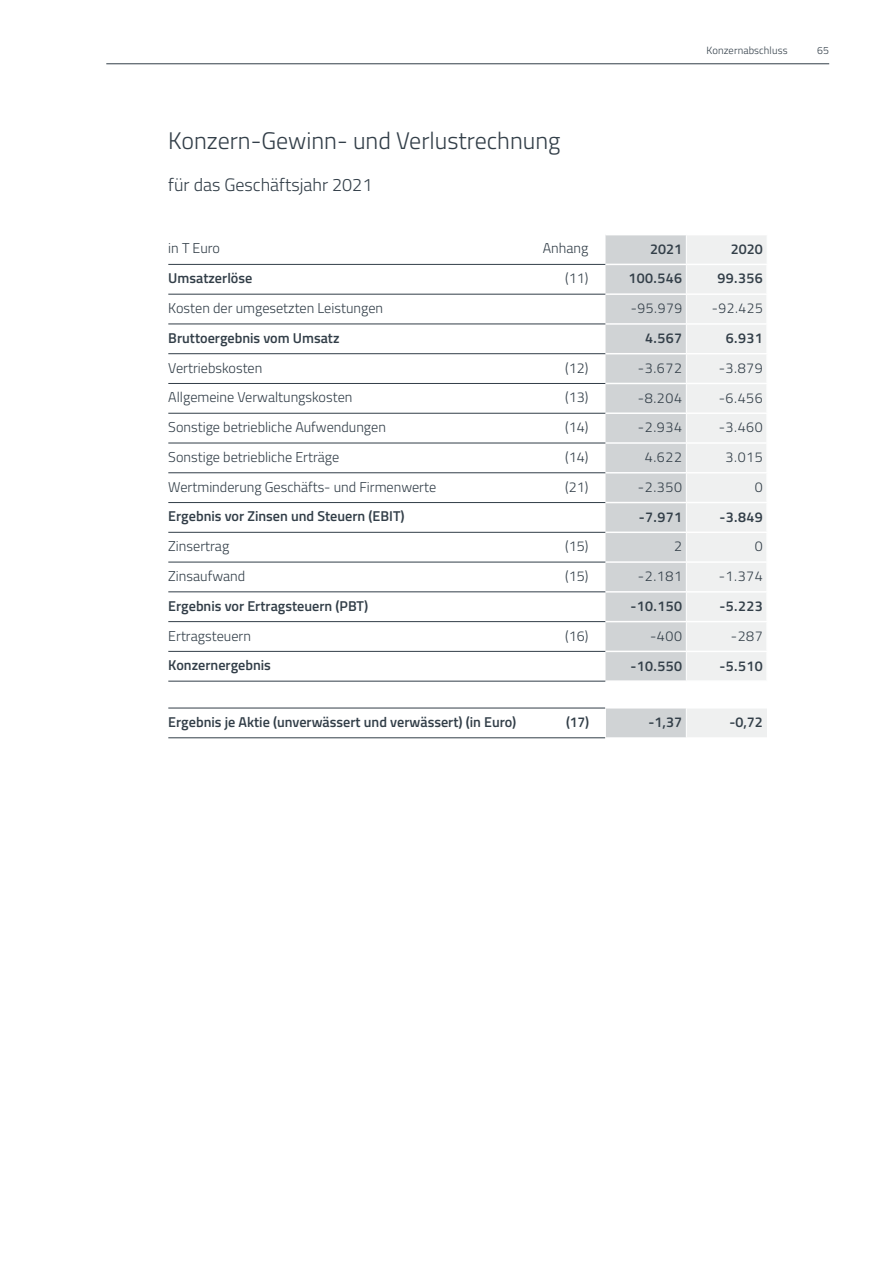
<style>
.page{position:relative;width:893px;height:1263px;background:#fff}
.page>*{position:absolute;margin:0;border:0;box-sizing:border-box;transform-origin:0 0}
.t1{font:300 24px "Titillium Web";color:#323e48}
.t2{font:300 18px "Titillium Web";color:#323e48}
.t3{font:300 14.25px "Titillium Web";color:#323e48}
.t4{font:600 14.25px "Titillium Web";color:#323e48}
.t5{font:300 10.5px "Titillium Web";letter-spacing:.01em;color:#323e48}
</style>
<div class="page">
<hr style="left:168px;top:264px;width:437px;height:1px;background:#323e48">
<hr style="left:168px;top:294px;width:437px;height:1px;background:#323e48">
<hr style="left:168px;top:324px;width:437px;height:1px;background:#323e48">
<hr style="left:168px;top:353px;width:437px;height:1px;background:#323e48">
<hr style="left:168px;top:383px;width:437px;height:1px;background:#323e48">
<hr style="left:168px;top:413px;width:437px;height:1px;background:#323e48">
<hr style="left:168px;top:443px;width:437px;height:1px;background:#323e48">
<hr style="left:168px;top:472px;width:437px;height:1px;background:#323e48">
<hr style="left:168px;top:502px;width:437px;height:1px;background:#323e48">
<hr style="left:168px;top:532px;width:437px;height:1px;background:#323e48">
<hr style="left:168px;top:562px;width:437px;height:1px;background:#323e48">
<hr style="left:168px;top:591px;width:437px;height:1px;background:#323e48">
<hr style="left:168px;top:621px;width:437px;height:1px;background:#323e48">
<hr style="left:168px;top:651px;width:437px;height:1px;background:#323e48">
<hr style="left:168px;top:681px;width:437px;height:1px;background:#323e48">
<svg style="left:605px;top:235px;width:162px;height:446px"></svg>
<hr style="left:686px;top:651px;width:82px;height:1px;background:#fff">
<hr style="left:766px;top:652px;width:2px;height:28px;background:#fff">
<hr style="left:686px;top:680px;width:82px;height:2px;background:#fff">
<div style="left:605px;top:708px;width:81px;height:30px;background:#d0d3d5"></div>
<div style="left:686px;top:708px;width:81px;height:30px;background:#eff0f0"></div>
<svg style="left:605px;top:709px;width:1px;height:28px"></svg>
<hr style="left:168px;top:708px;width:437px;height:1px;background:#323e48">
<hr style="left:168px;top:737px;width:437px;height:1px;background:#323e48">
<hr style="left:605px;top:708px;width:81px;height:1px;background:#fff">
<hr style="left:686px;top:708px;width:81px;height:1px;background:#fff">
<svg style="left:686px;top:709px;width:1px;height:28px"></svg>
<hr style="left:605px;top:737px;width:81px;height:1px;background:#fff">
<hr style="left:686px;top:737px;width:81px;height:1px;background:#fff">
<hr style="left:106px;top:64px;width:723px;height:1px;background:#323e48">
<h1 class="t1" style="left:168px;top:123px;width:394px">Konzern-Gewinn- und Verlustrechnung</h1>
<p class="t2" style="left:168px;top:172px;width:206px">für das Geschäftsjahr 2021</p>
<p class="t5" style="left:707px;top:43px;width:82px">Konzernabschluss</p>
<p class="t5" style="left:817px;top:43px;width:13px">65</p>
<p class="t3" style="left:168px;top:238px;width:53px">in T Euro</p>
<p class="t3" style="left:543px;top:238px;width:47px">Anhang</p>
<p class="t4" style="left:650px;top:238px;width:33px">2021</p>
<p class="t4" style="left:731px;top:238px;width:33px">2020</p>
<p class="t4" style="left:168px;top:268px;width:86px">Umsatzerlöse</p>
<p class="t3" style="left:565px;top:268px;width:25px">(11)</p>
<p class="t4" style="left:628px;top:268px;width:55px">100.546</p>
<p class="t4" style="left:718px;top:268px;width:47px">99.356</p>
<p class="t3" style="left:168px;top:298px;width:216px">Kosten der umgesetzten Leistungen</p>
<p class="t3" style="left:631px;top:298px;width:53px">-95.979</p>
<p class="t3" style="left:712px;top:298px;width:53px">-92.425</p>
<p class="t4" style="left:168px;top:327px;width:173px">Bruttoergebnis vom Umsatz</p>
<p class="t4" style="left:645px;top:327px;width:38px">4.567</p>
<p class="t4" style="left:726px;top:327px;width:38px">6.931</p>
<p class="t3" style="left:168px;top:357px;width:96px">Vertriebskosten</p>
<p class="t3" style="left:565px;top:357px;width:25px">(12)</p>
<p class="t3" style="left:638px;top:357px;width:46px">-3.672</p>
<p class="t3" style="left:719px;top:357px;width:46px">-3.879</p>
<p class="t3" style="left:168px;top:387px;width:186px">Allgemeine Verwaltungskosten</p>
<p class="t3" style="left:565px;top:387px;width:25px">(13)</p>
<p class="t3" style="left:638px;top:387px;width:46px">-8.204</p>
<p class="t3" style="left:719px;top:387px;width:46px">-6.456</p>
<p class="t3" style="left:168px;top:417px;width:219px">Sonstige betriebliche Aufwendungen</p>
<p class="t3" style="left:565px;top:417px;width:25px">(14)</p>
<p class="t3" style="left:638px;top:417px;width:46px">-2.934</p>
<p class="t3" style="left:719px;top:417px;width:46px">-3.460</p>
<p class="t3" style="left:168px;top:447px;width:173px">Sonstige betriebliche Erträge</p>
<p class="t3" style="left:565px;top:447px;width:25px">(14)</p>
<p class="t3" style="left:645px;top:447px;width:39px">4.622</p>
<p class="t3" style="left:726px;top:447px;width:39px">3.015</p>
<p class="t3" style="left:168px;top:476px;width:269px">Wertminderung Geschäfts- und Firmenwerte</p>
<p class="t3" style="left:565px;top:476px;width:25px">(21)</p>
<p class="t3" style="left:638px;top:476px;width:46px">-2.350</p>
<p class="t3" style="left:755px;top:476px;width:9px">0</p>
<p class="t4" style="left:168px;top:506px;width:238px">Ergebnis vor Zinsen und Steuern (EBIT)</p>
<p class="t4" style="left:639px;top:506px;width:45px">-7.971</p>
<p class="t4" style="left:719px;top:506px;width:45px">-3.849</p>
<p class="t3" style="left:168px;top:536px;width:62px">Zinsertrag</p>
<p class="t3" style="left:565px;top:536px;width:25px">(15)</p>
<p class="t3" style="left:674px;top:536px;width:9px">2</p>
<p class="t3" style="left:755px;top:536px;width:9px">0</p>
<p class="t3" style="left:168px;top:566px;width:78px">Zinsaufwand</p>
<p class="t3" style="left:565px;top:566px;width:25px">(15)</p>
<p class="t3" style="left:638px;top:566px;width:46px">-2.181</p>
<p class="t3" style="left:719px;top:566px;width:46px">-1.374</p>
<p class="t4" style="left:168px;top:595px;width:201px">Ergebnis vor Ertragsteuern (PBT)</p>
<p class="t4" style="left:630px;top:595px;width:53px">-10.150</p>
<p class="t4" style="left:719px;top:595px;width:45px">-5.223</p>
<p class="t3" style="left:168px;top:625px;width:84px">Ertragsteuern</p>
<p class="t3" style="left:565px;top:625px;width:25px">(16)</p>
<p class="t3" style="left:650px;top:625px;width:34px">-400</p>
<p class="t3" style="left:731px;top:625px;width:34px">-287</p>
<p class="t4" style="left:168px;top:655px;width:104px">Konzernergebnis</p>
<p class="t4" style="left:630px;top:655px;width:53px">-10.550</p>
<p class="t4" style="left:719px;top:655px;width:45px">-5.510</p>
<p class="t4" style="left:168px;top:711px;width:349px">Ergebnis je Aktie (unverwässert und verwässert) (in Euro)</p>
<p class="t4" style="left:566px;top:711px;width:25px">(17)</p>
<p class="t4" style="left:649px;top:711px;width:35px">-1,37</p>
<p class="t4" style="left:729px;top:711px;width:35px">-0,72</p>
</div>
